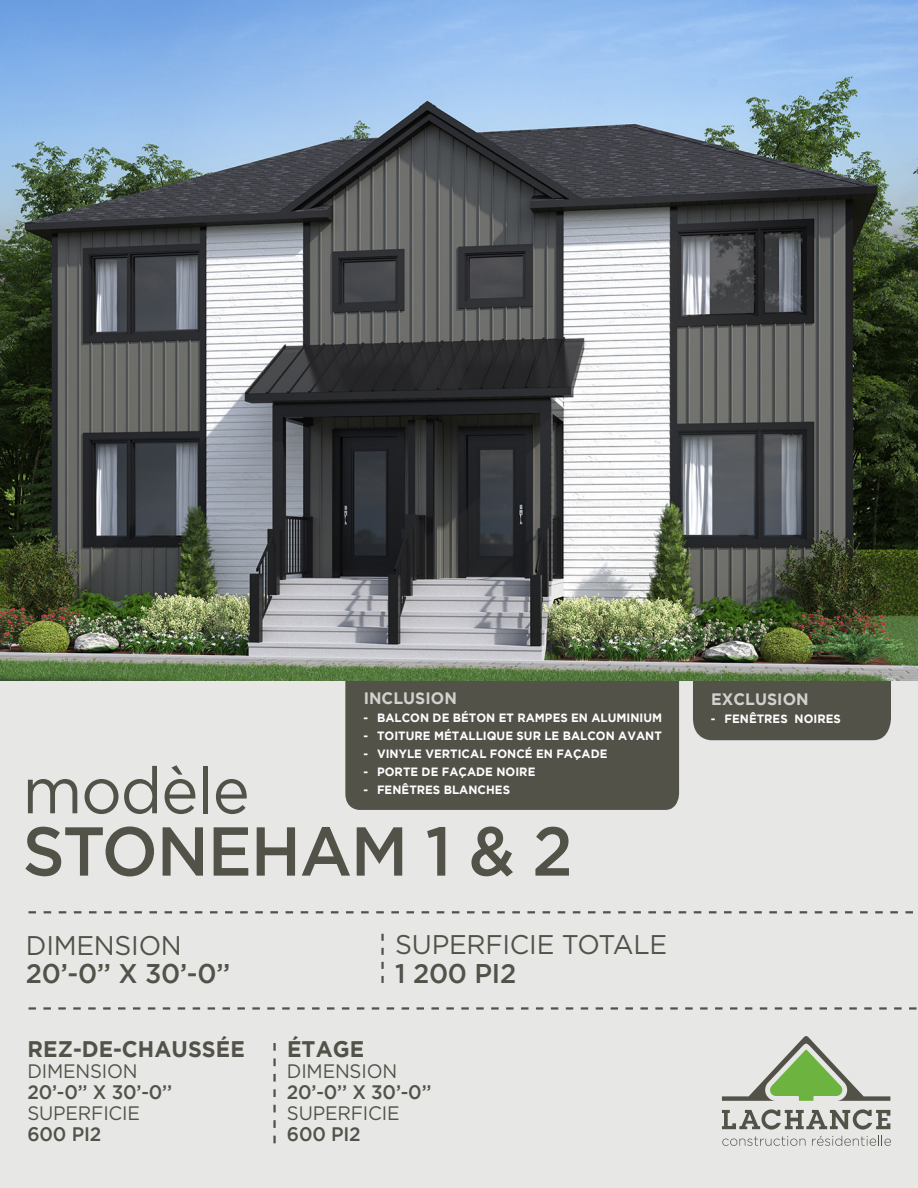
<style>
.page{position:relative;width:918px;height:1188px;background:#e7e8e6}
.page>*{position:absolute;margin:0;border:0;box-sizing:border-box;transform-origin:0 0}
.t1{font:500 69px "Gotham";letter-spacing:-.02em;color:#535249;scale:.96 1}
.t2{font:64.95px "Gotham";letter-spacing:-.02em;color:#535249}
.t3{font:500 27px/28.5px "Gotham";color:#535249}
.t4{font:27px/28.5px "Gotham";letter-spacing:-.01em;color:#535249}
.t5{font:700 22.5px "Gotham";letter-spacing:.005em;color:#535249;scale:.96 1}
.t6{font:500 19.5px/21px "Gotham";letter-spacing:-.01em;color:#535249;scale:.96 1}
.t7{font:700 16.5px "Gotham";letter-spacing:.005em;color:#d1d1cd;scale:.96 1}
.t8{font:700 12px "Gotham";letter-spacing:.005em;color:#fff;scale:.96 1}
.s1{font-weight:400}
.s2{font-weight:500}
</style>
<div class="page">
<svg style="left:722px;top:1136px;width:84px;height:10px"></svg>
<svg style="left:812px;top:1136px;width:79px;height:10px"></svg>
<svg style="left:722px;top:1109px;width:168px;height:21px"></svg>
<svg style="left:722px;top:1036px;width:168px;height:65px"></svg>
<div style="left:693px;top:680px;width:198px;height:60px;background:#535249"></div>
<div style="left:345px;top:680px;width:334px;height:130px;background:#535249"></div>
<svg style="left:28px;top:911px;width:885px;height:2px"></svg>
<svg style="left:28px;top:1007px;width:889px;height:3px"></svg>
<svg style="left:381px;top:934px;width:3px;height:49px"></svg>
<svg style="left:273px;top:1043px;width:3px;height:100px"></svg>
<img style="left:0;top:0;width:918px;height:680px">
<p class="t7" style="left:364px;top:689px;width:99px">INCLUSION</p>
<p class="t8" style="left:364px;top:711px;width:313px">- BALCON DE BÉTON ET RAMPES EN ALUMINIUM</p>
<p class="t8" style="left:364px;top:729px;width:312px">- TOITURE MÉTALLIQUE SUR LE BALCON AVANT</p>
<p class="t8" style="left:364px;top:747px;width:256px">- VINYLE VERTICAL FONCÉ EN FAÇADE</p>
<p class="t8" style="left:364px;top:765px;width:180px">- PORTE DE FAÇADE NOIRE</p>
<p class="t2" style="left:22px;top:754px;width:229px">modèle</p>
<p class="t8" style="left:364px;top:783px;width:154px">- FENÊTRES BLANCHES</p>
<p class="t1" style="left:22px;top:812px;width:575px">STONEHAM 1 &amp; 2</p>
<p class="t3" style="left:26px;top:930px;width:206px"><span class="s1">DIMENSION<br></span>20’-0’’ X 30’-0’’</p>
<p class="t5" style="left:28px;top:1036px;width:228px">REZ-DE-CHAUSSÉE</p>
<p class="t6" style="left:27px;top:1060px;width:152px"><span class="s1">DIMENSION<br></span>20’-0’’ X 30’-0’’<br><span class="s1">SUPERFICIE<br></span>600 PI2</p>
<p class="t4" style="left:395px;top:930px;width:274px">SUPERFICIE TOTALE<br><span class="s2">1 200 PI2</span></p>
<p class="t5" style="left:287px;top:1036px;width:82px">ÉTAGE</p>
<p class="t6" style="left:287px;top:1060px;width:152px"><span class="s1">DIMENSION<br></span>20’-0’’ X 30’-0’’<br><span class="s1">SUPERFICIE<br></span>600 PI2</p>
<p class="t7" style="left:711px;top:690px;width:103px">EXCLUSION</p>
<p class="t8" style="left:711px;top:712px;width:137px">- FENÊTRES NOIRES</p>
</div>
